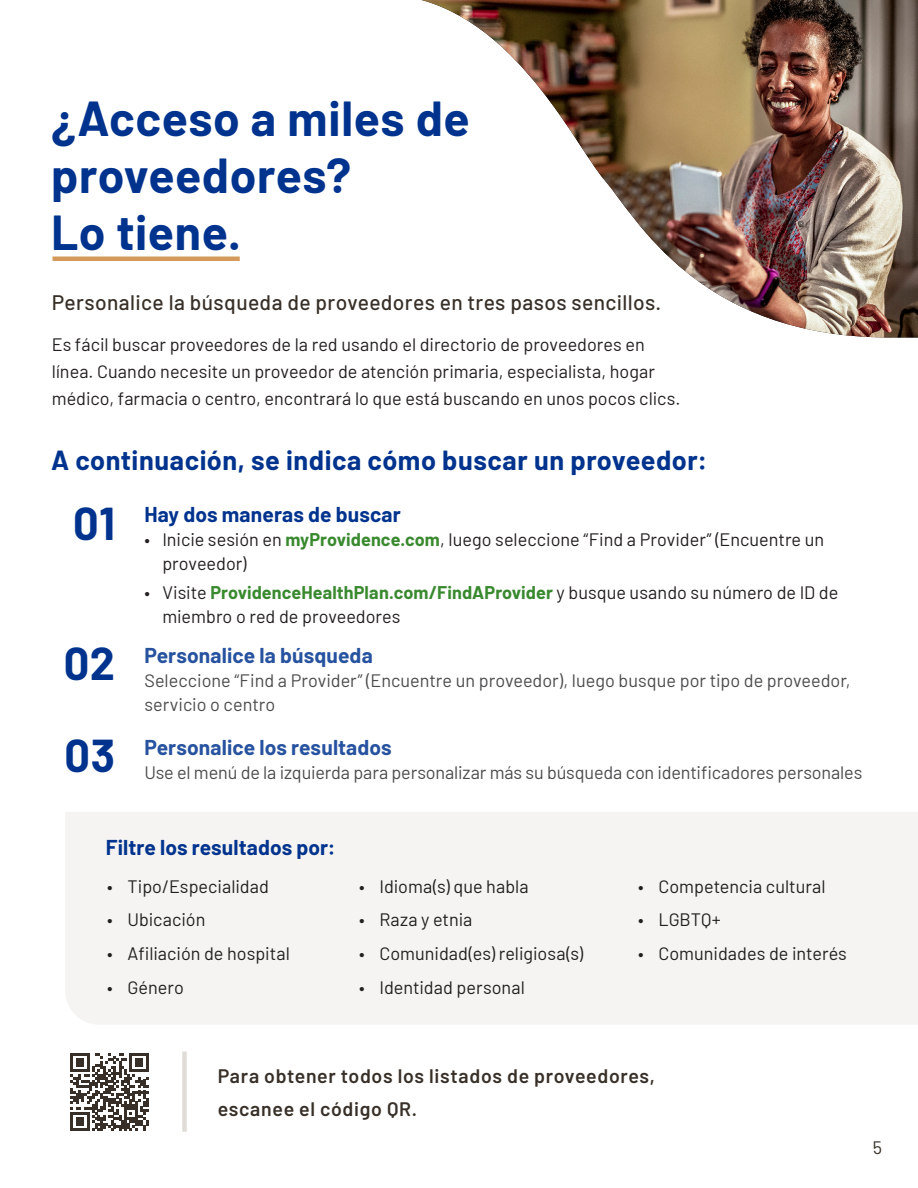
<style>
.page{position:relative;width:918px;height:1188px;background:#fff}
.page>*{position:absolute;margin:0;border:0;box-sizing:border-box;transform-origin:0 0}
.t1{font:700 48px/57px "Barlow";letter-spacing:.01em;color:#00338e}
.t2{font:700 45px/92.4px "Barlow";color:#00338e}
.t3{font:700 27px "Barlow";letter-spacing:.02em;color:#00338e}
.t4{font:500 21px "Barlow";letter-spacing:.02em;color:#383028}
.t5{font:700 21px "Barlow";letter-spacing:.005em;color:#26529f}
.t6{font:700 21px "Barlow";letter-spacing:.005em;color:#00338e}
.t7{font:600 19.5px/33px "Barlow";letter-spacing:.035em;color:#383028}
.t8{font:18px/24px "Barlow";color:#231f20}
.t9{font:18px/24px "Barlow";letter-spacing:-.005em;color:#4b4c4d}
.t10{font:18px "Barlow";color:#383028}
.s1{font-weight:700;color:#39892f}
</style>
<div class="page">
<div style="left:52px;top:256px;width:188px;height:5px;background:#d59a59"></div>
<img style="left:422px;top:0;width:496px;height:338px">
<div style="left:66px;top:812px;width:852px;height:212px;background:#f5f4f2"></div>
<div style="left:182px;top:1052px;width:5px;height:80px;background:#e0dcd8"></div>
<svg style="left:71px;top:1053px;width:77px;height:78px"></svg>
<h1 class="t1" style="left:51px;top:86px;width:420px">¿Acceso a miles de proveedores?<br>Lo tiene.</h1>
<p class="t4" style="left:52px;top:287px;width:611px">Personalice la búsqueda de proveedores en tres pasos sencillos.</p>
<p class="t8" style="left:52px;top:329px;width:630px;line-height:27px">Es fácil buscar proveedores de la red usando el directorio de proveedores en línea. Cuando necesite un proveedor de atención primaria, especialista, hogar médico, farmacia o centro, encontrará lo que está buscando en unos pocos clics.</p>
<h3 class="t3" style="left:51px;top:440px;width:658px">A continuación, se indica cómo buscar un proveedor:</h3>
<p class="t6" style="left:144px;top:499px;width:258px">Hay dos maneras de buscar</p>
<p class="t8" style="left:162px;top:527px;width:663px;text-indent:-18px">• Inicie sesión en <span class="s1">myProvidence.com</span>, luego seleccione “Find a Provider” (Encuentre un proveedor)</p>
<p class="t8" style="left:162px;top:579px;width:678px;text-indent:-18px">• Visite <span class="s1">ProvidenceHealthPlan.com/FindAProvider</span> y busque usando su número de ID de miembro o red de proveedores</p>
<p class="t5" style="left:144px;top:640px;width:230px">Personalice la búsqueda</p>
<p class="t9" style="left:144px;top:667px;width:708px">Seleccione “Find a Provider” (Encuentre un proveedor), luego busque por tipo de proveedor, servicio o centro</p>
<p class="t5" style="left:144px;top:732px;width:249px">Personalice los resultados</p>
<p class="t9" style="left:144px;top:759px;width:720px">Use el menú de la izquierda para personalizar más su búsqueda con identificadores personales</p>
<h2 class="t2" style="left:73px;top:474px;width:43px">01</h2>
<h2 class="t2" style="left:64px;top:614px;width:53px">02<br>03</h2>
<p class="t6" style="left:106px;top:832px;width:231px">Filtre los resultados por:</p>
<p class="t8" style="left:107px;top:873px;width:163px">• Tipo/Especialidad</p>
<p class="t8" style="left:107px;top:907px;width:100px">• Ubicación</p>
<p class="t8" style="left:107px;top:940px;width:184px">• Afiliación de hospital</p>
<p class="t8" style="left:107px;top:974px;width:78px">• Género</p>
<p class="t8" style="left:359px;top:873px;width:171px">• Idioma(s) que habla</p>
<p class="t8" style="left:359px;top:907px;width:115px">• Raza y etnia</p>
<p class="t8" style="left:359px;top:940px;width:225px">• Comunidad(es) religiosa(s)</p>
<p class="t8" style="left:359px;top:974px;width:167px">• Identidad personal</p>
<p class="t8" style="left:638px;top:873px;width:189px">• Competencia cultural</p>
<p class="t8" style="left:638px;top:907px;width:84px">• LGBTQ+</p>
<p class="t8" style="left:638px;top:940px;width:210px">• Comunidades de interés</p>
<p class="t7" style="left:218px;top:1058px;width:439px">Para obtener todos los listados de proveedores, escanee el código QR.</p>
<p class="t10" style="left:873px;top:1134px;width:11px">5</p>
</div>
